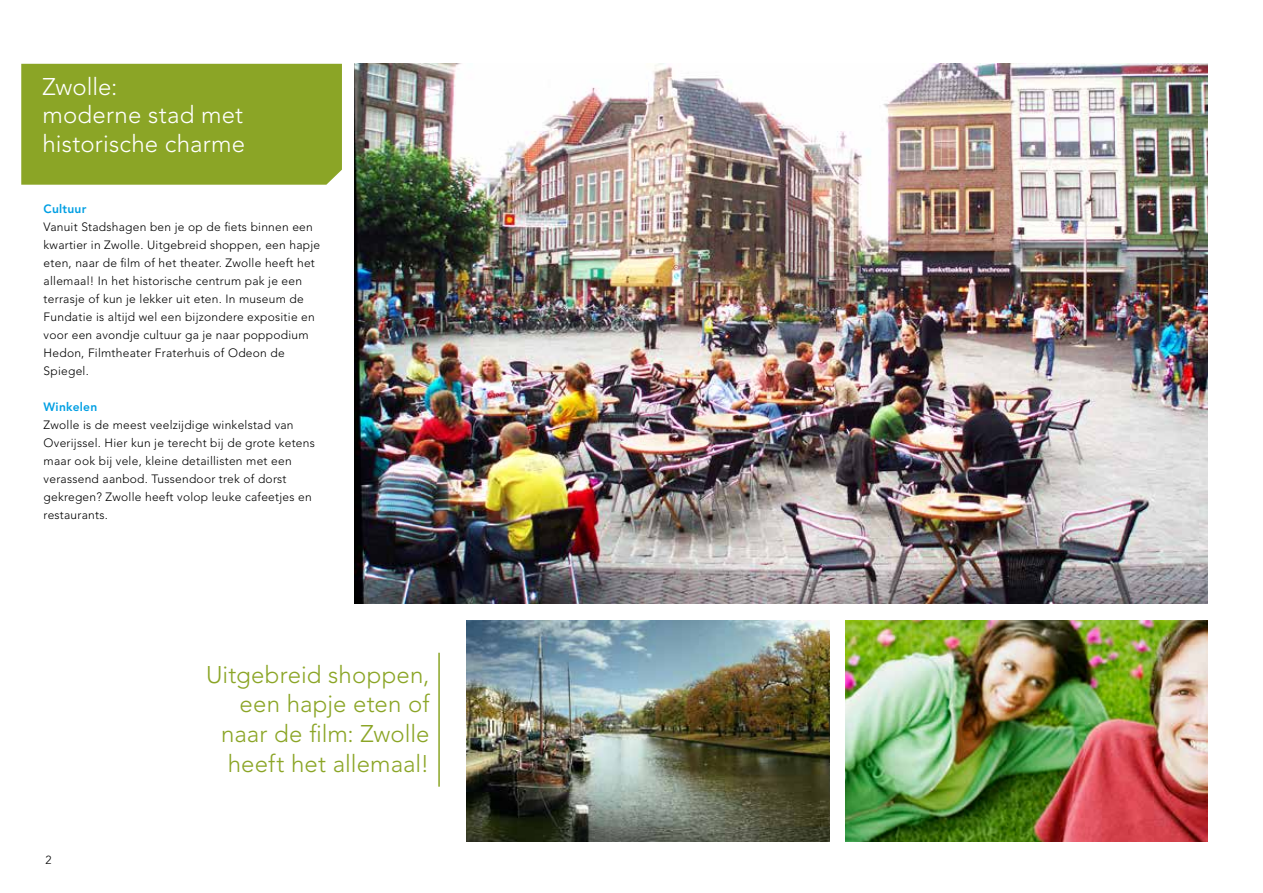
<style>
.page{position:relative;width:1263px;height:893px;background:#fff}
.page>*{position:absolute;margin:0;border:0;box-sizing:border-box;transform-origin:0 0}
.t1{font:300 24px/29.7px "Avenir LT Std";letter-spacing:.005em;color:#8ba526;text-align:right}
.t2{font:300 24px/28.5px "Avenir LT Std";letter-spacing:.01em;color:#fff}
.t3{font:300 12px/18px "Avenir LT Std";letter-spacing:.02em;color:#000}
.t4{font:800 12px "Avenir LT Std";letter-spacing:.02em;color:#009fe3}
.t5{font:300 11.7px "Avenir LT Std";color:#000}
</style>
<div class="page">
<div style="left:21px;top:64px;width:321px;height:121px;background:#8ba526"></div>
<img style="left:354px;top:64px;width:854px;height:540px">
<img style="left:845px;top:621px;width:363px;height:221px">
<img style="left:467px;top:621px;width:362px;height:221px">
<hr style="left:438px;top:653px;width:2px;height:134px;background:#8ba526">
<h1 class="t2" style="left:43px;top:72px;width:204px">Zwolle:<br>moderne stad met historische charme</h1>
<p class="t4" style="left:44px;top:202px;width:44px">Cultuur</p>
<p class="t3" style="left:44px;top:218px;width:278px">Vanuit Stadshagen ben je op de fiets binnen een kwartier in Zwolle. Uitgebreid shoppen, een hapje eten, naar de film of het theater. Zwolle heeft het allemaal! In het historische centrum pak je een terrasje of kun je lekker uit eten. In museum de Fundatie is altijd wel een bijzondere expositie en voor een avondje cultuur ga je naar poppodium Hedon, Filmtheater Fraterhuis of Odeon de Spiegel.</p>
<p class="t4" style="left:44px;top:400px;width:55px">Winkelen</p>
<p class="t3" style="left:44px;top:416px;width:273px">Zwolle is de meest veelzijdige winkelstad van Overijssel. Hier kun je terecht bij de grote ketens maar ook bij vele, kleine detaillisten met een verassend aanbod. Tussendoor trek of dorst gekregen? Zwolle heeft volop leuke cafeetjes en restaurants.</p>
<p class="t5" style="left:45px;top:853px;width:8px">2</p>
<h1 class="t1" style="left:206px;top:659px;width:225px">Uitgebreid shoppen, een hapje eten of naar de film: Zwolle heeft het allemaal!</h1>
</div>
